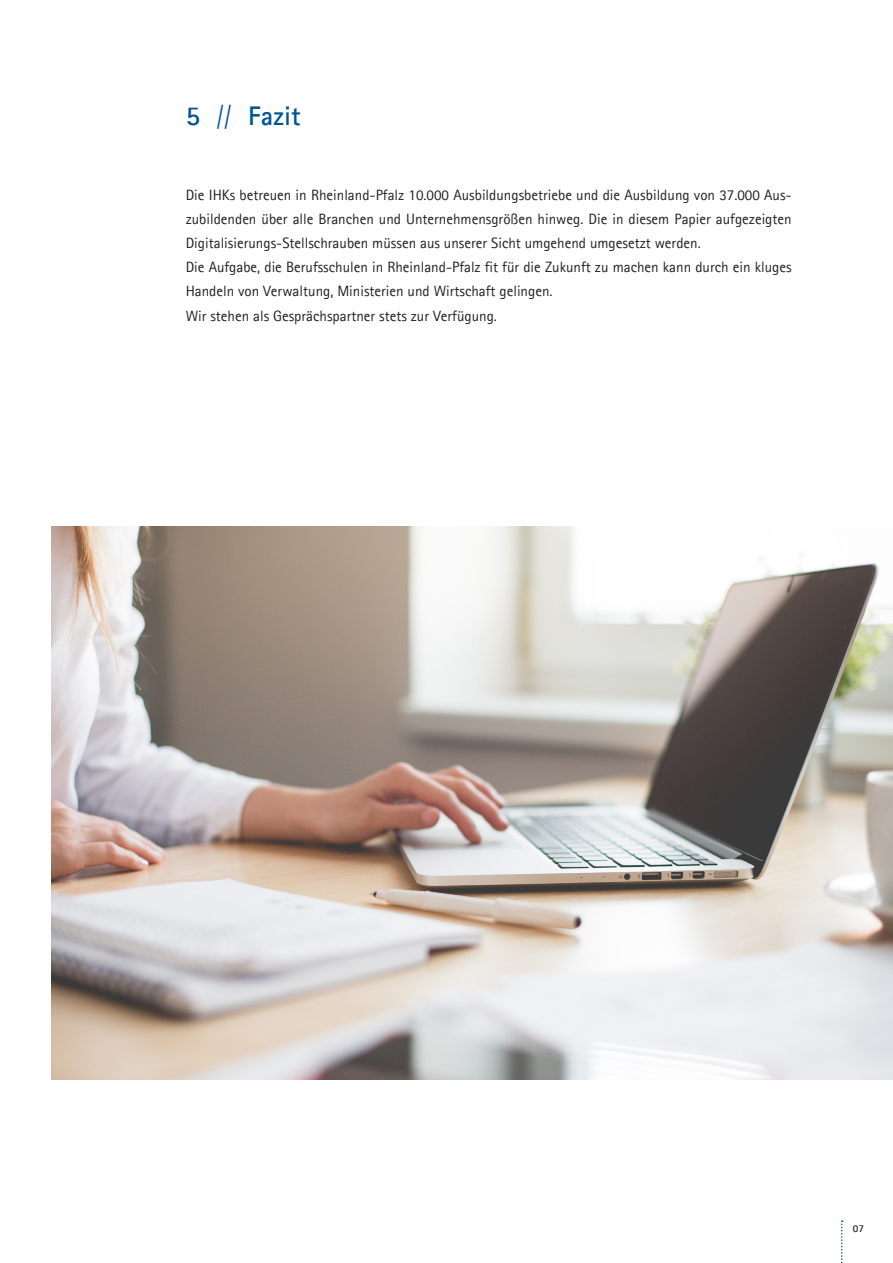
<style>
.page{position:relative;width:893px;height:1263px;background:#fff}
.page>*{position:absolute;margin:0;border:0;box-sizing:border-box;transform-origin:0 0}
.t1{font:700 27px "Agfa Rotis Sans Serif";letter-spacing:.005em;color:#005595}
.t2{font:15px/24px "Agfa Rotis Sans Serif";color:#231f20;text-align:justify}
.t3{font:700 10.5px "Agfa Rotis Sans Serif";color:#231f20}
.s1{font-weight:300}
</style>
<div class="page">
<svg style="left:841px;top:1220px;width:2px;height:43px"></svg>
<img style="left:51px;top:526px;width:842px;height:553px">
<p class="t1" style="left:186px;top:99px;width:116px">5 <span class="s1">//</span> Fazit</p>
<p class="t2" style="left:186px;top:183px;width:607px">Die IHKs betreuen in Rheinland-Pfalz 10.000 Ausbildungsbetriebe und die Ausbildung von 37.000 Aus&shy;zubildenden über alle Branchen und Unternehmensgrößen hinweg. Die in diesem Papier aufgezeigten Digitalisierungs-Stellschrauben müssen aus unserer Sicht umgehend umgesetzt werden.</p>
<p class="t2" style="left:186px;top:255px;width:607px">Die Aufgabe, die Berufsschulen in Rheinland-Pfalz fit für die Zukunft zu machen kann durch ein kluges<br>Handeln von Verwaltung, Ministerien und Wirtschaft gelingen.</p>
<p class="t2" style="left:186px;top:303px;width:313px">Wir stehen als Gesprächspartner stets zur Verfügung.</p>
<p class="t3" style="left:853px;top:1222px;width:13px">07</p>
</div>
